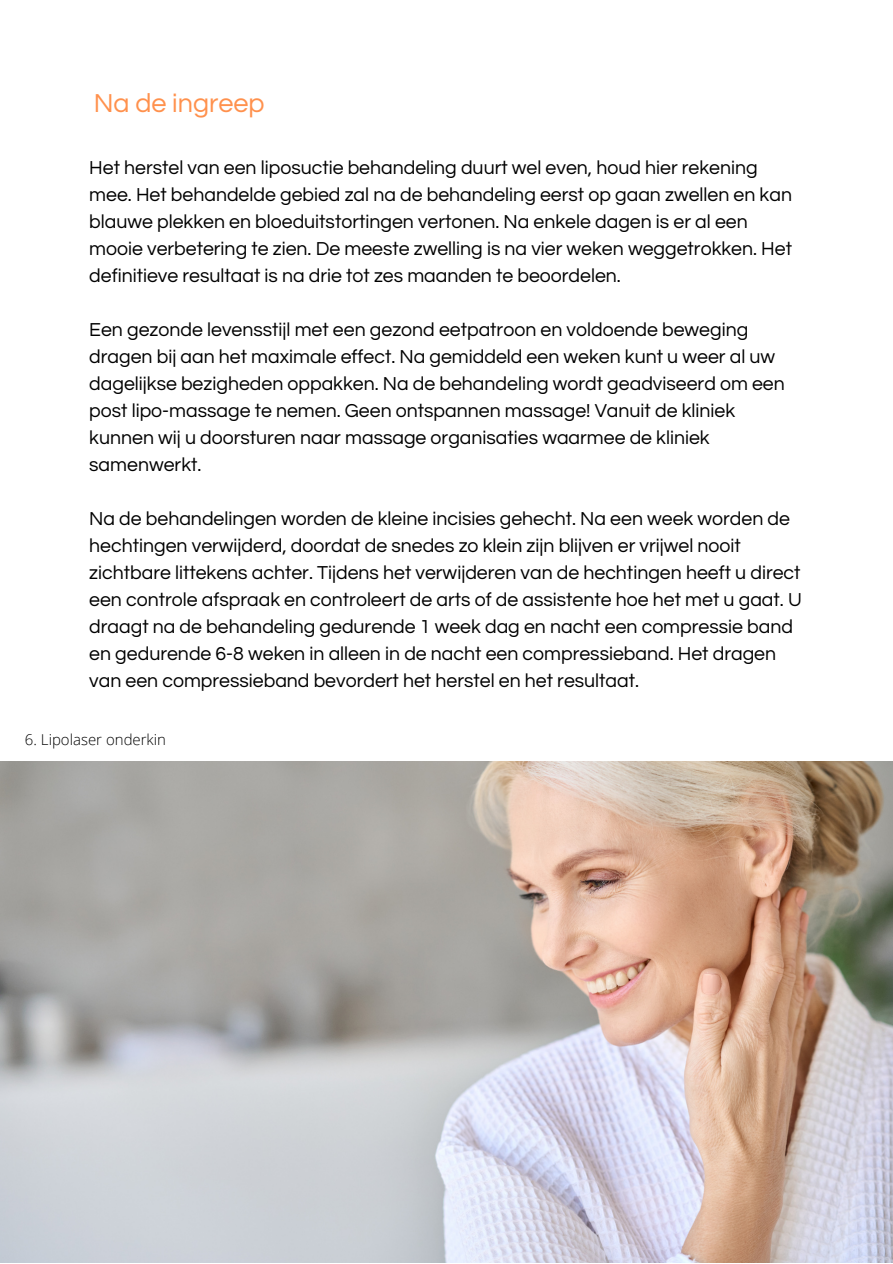
<style>
.page{position:relative;width:893px;height:1264px;background:#fff}
.page>*{position:absolute;margin:0;border:0;box-sizing:border-box;transform-origin:0 0}
.t1{font:27px "Questrial";color:#ff914d}
.t2{font:19.5px/27px "Questrial";color:#000}
.t3{font:300 15px "Open Sans";color:#000}
</style>
<div class="page">
<img style="left:0;top:761px;width:892px;height:501px">
<p class="t1" style="left:94px;top:90px;width:172px">Na de ingreep</p>
<p class="t2" style="left:89px;top:154px;width:704px">Het herstel van een liposuctie behandeling duurt wel even, houd hier rekening mee. Het behandelde gebied zal na de behandeling eerst op gaan zwellen en kan blauwe plekken en bloeduitstortingen vertonen. Na enkele dagen is er al een mooie verbetering te zien. De meeste zwelling is na vier weken weggetrokken. Het definitieve resultaat is na drie tot zes maanden te beoordelen.</p>
<p class="t2" style="left:89px;top:316px;width:697px">Een gezonde levensstijl met een gezond eetpatroon en voldoende beweging dragen bij aan het maximale effect. Na gemiddeld een weken kunt u weer al uw dagelijkse bezigheden oppakken. Na de behandeling wordt geadviseerd om een post lipo-massage te nemen. Geen ontspannen massage! Vanuit de kliniek kunnen wij u doorsturen naar massage organisaties waarmee de kliniek samenwerkt.</p>
<p class="t2" style="left:89px;top:505px;width:714px">Na de behandelingen worden de kleine incisies gehecht. Na een week worden de hechtingen verwijderd, doordat de snedes zo klein zijn blijven er vrijwel nooit zichtbare littekens achter. Tijdens het verwijderen van de hechtingen heeft u direct een controle afspraak en controleert de arts of de assistente hoe het met u gaat. U draagt na de behandeling gedurende 1 week dag en nacht een compressie band en gedurende 6-8 weken in alleen in de nacht een compressieband. Het dragen van een compressieband bevordert het herstel en het resultaat.</p>
<p class="t3" style="left:25px;top:728px;width:143px">6. Lipolaser onderkin</p>
</div>
